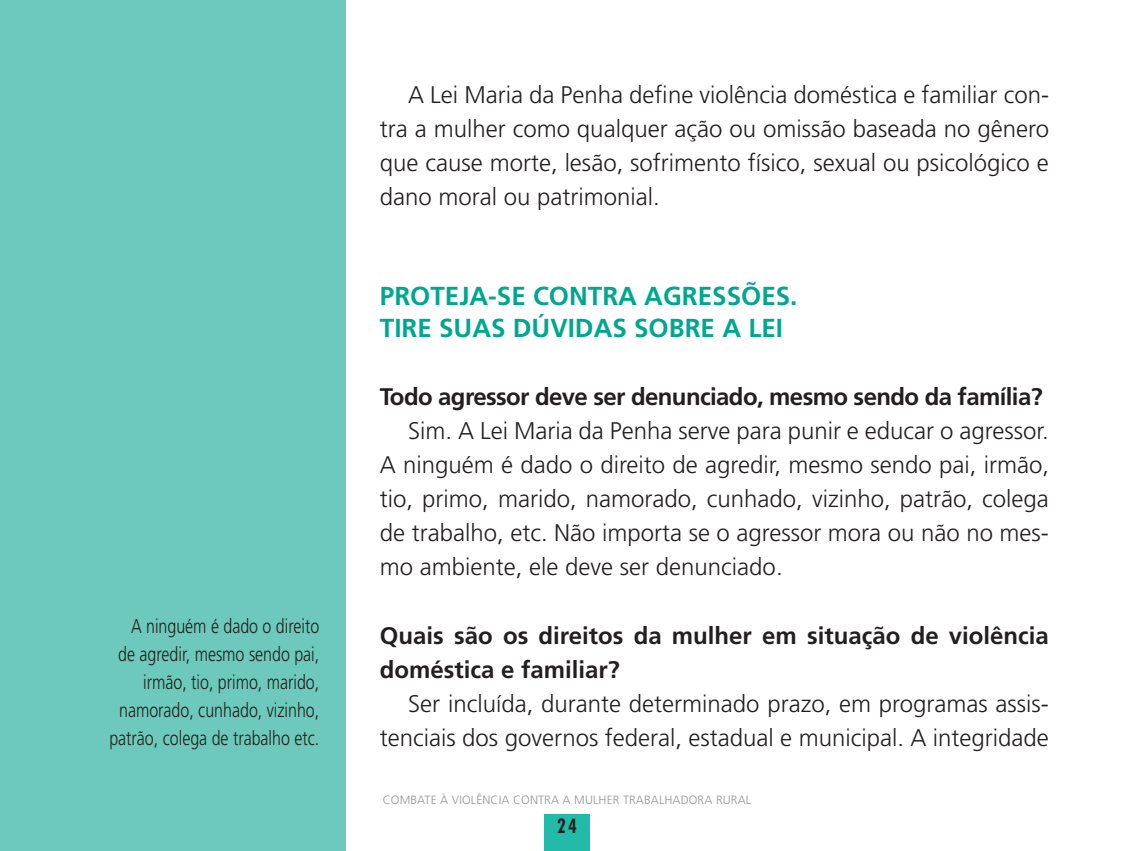
<style>
.page{position:relative;width:1134px;height:851px;background:#fff}
.page>*{position:absolute;margin:0;border:0;box-sizing:border-box;transform-origin:0 0}
.t1{font:700 26px "Frutiger";color:#00a78e}
.t2{font:300 24px/34px "Frutiger";color:#231f20;text-align:justify}
.t3{font:700 24px/34px "Frutiger";color:#231f20}
.t4{font:700 24px "Frutiger";letter-spacing:-.025em;color:#231f20}
.t5{font:300 20px/28px "Frutiger";color:#231f20;text-align:right;scale:.8 1}
.t6{font:700 condensed 20px "Futura BT";color:#231f20}
.t7{font:300 12px "Frutiger";color:#939598}
</style>
<div class="page">
<div style="left:544px;top:813px;width:46px;height:37px;background:#22bba9"></div>
<div style="left:0;top:0;width:346px;height:850px;background:#6cc9bb"></div>
<p class="t5" style="left:109px;top:612px;width:264px">A ninguém é dado o direito de agredir, mesmo sendo pai, irmão, tio, primo, marido, namorado, cunhado, vizinho, patrão, colega de trabalho etc.</p>
<p class="t2" style="left:380px;top:78px;width:671px;text-indent:28px">A Lei Maria da Penha define violência doméstica e familiar con&shy;tra a mulher como qualquer ação ou omissão baseada no gênero que cause morte, lesão, sofrimento físico, sexual ou psicológico e dano moral ou patrimonial.</p>
<p class="t1" style="left:380px;top:281px;width:31px">Proteja</p>
<p class="t1" style="left:488px;top:281px;width:63px">-se contra</p>
<p class="t1" style="left:644px;top:281px;width:17px">agress</p>
<p class="t1" style="left:741px;top:281px;width:58px">ões.</p>
<p class="t1" style="left:380px;top:313px;width:27px">Tire</p>
<p class="t1" style="left:439px;top:313px;width:128px">suas dúvidas</p>
<p class="t1" style="left:634px;top:313px;width:126px">sobre aLei</p>
<p class="t4" style="left:380px;top:383px;width:664px">Todo agressor deve ser denunciado, mesmo sendo da família?</p>
<p class="t2" style="left:380px;top:414px;width:671px;text-indent:28px">Sim. A Lei Maria da Penha serve para punir e educar o agressor.<br>A ninguém é dado o direito de agredir, mesmo sendo pai, irmão, tio, primo, marido, namorado, cunhado, vizinho, patrão, colega de trabalho, etc. Não importa se o agressor mora ou não no mes&shy;mo ambiente, ele deve ser denunciado.</p>
<p class="t3" style="left:380px;top:618px;width:670px">Quais são os direitos da mulher em situação de violência doméstica e familiar?</p>
<p class="t2" style="left:380px;top:686px;width:670px;text-align:right">Ser incluída, durante determinado prazo, em programas assis&shy;tenciais dos governos federal, estadual e municipal. A integridade</p>
<p class="t7" style="left:383px;top:793px;width:17px">Combate</p>
<p class="t7" style="left:440px;top:793px;width:50px">à violência</p>
<p class="t7" style="left:513px;top:793px;width:9px">contra</p>
<p class="t7" style="left:563px;top:793px;width:20px">a mulher</p>
<p class="t7" style="left:623px;top:793px;width:9px">trabalhadora</p>
<p class="t7" style="left:716px;top:793px;width:8px">rural</p>
<p class="t6" style="left:557px;top:813px;width:21px">24</p>
</div>
